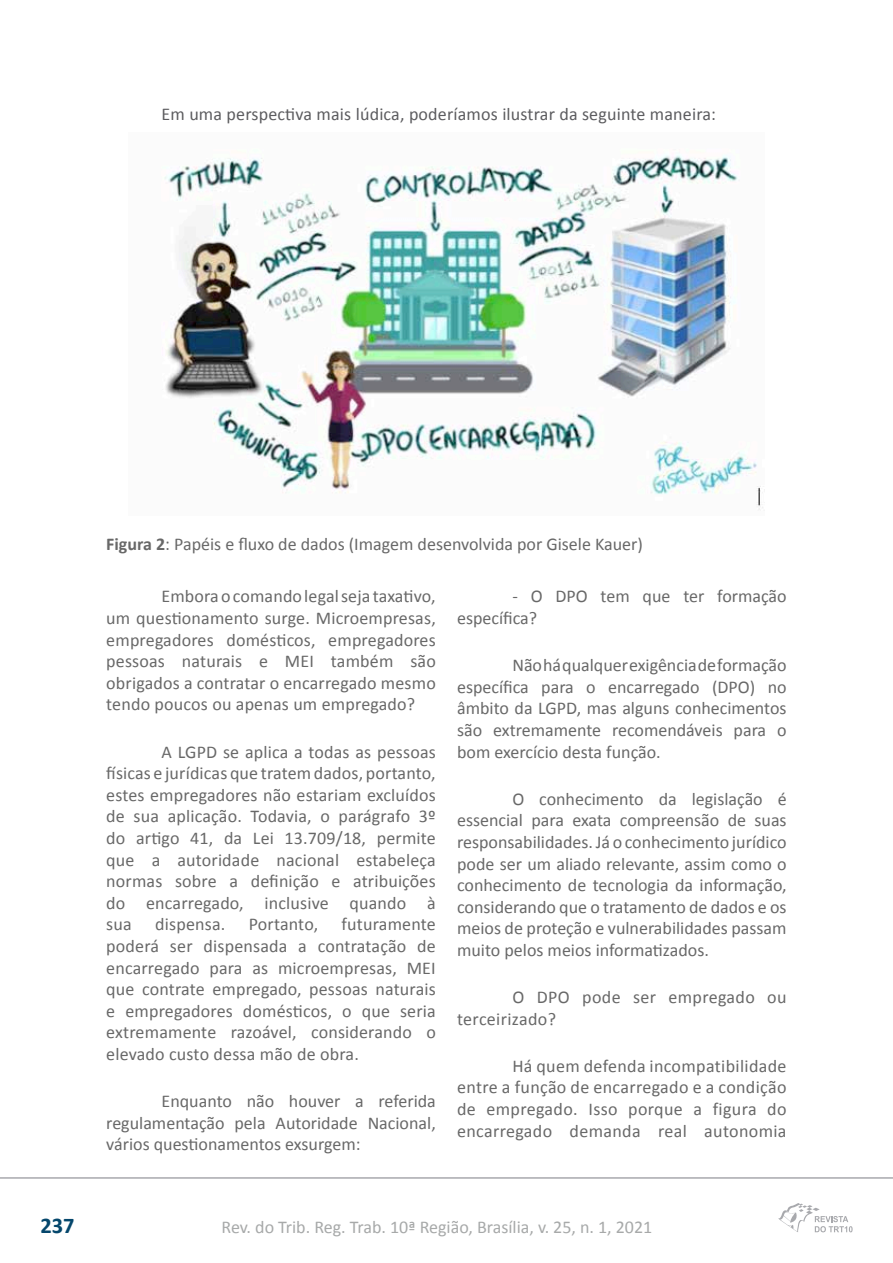
<style>
.page{position:relative;width:893px;height:1263px;background:#fff}
.page>*{position:absolute;margin:0;border:0;box-sizing:border-box;transform-origin:0 0}
.t1{font:700 22.5px "Calibri";color:#05476c}
.t2{font:18px/21.6px "Calibri";color:#686868;text-align:justify}
.t3{font:18px "Calibri";letter-spacing:.01em;color:#5c5c5f}
.t4{font:18px "Calibri";color:#a7a9a9}
.t5{font:18px/21.6px "Calibri";letter-spacing:.02em;color:#686868}
.s1{font-weight:700}
</style>
<div class="page">
<hr style="left:0;top:1177px;width:893px;height:2px;background:#a8a9ad">
<svg style="left:778px;top:1203px;width:75px;height:30px"></svg>
<img style="left:164px;top:154px;width:601px;height:356px">
<p class="t3" style="left:162px;top:102px;width:556px">Em uma perspectiva mais lúdica, poderíamos ilustrar da seguinte maneira:</p>
<p class="t2" style="left:106px;top:533px;width:538px"><span class="s1">Figura 2</span>: Papéis e fluxo de dados (Imagem desenvolvida por Gisele Kauer)</p>
<p class="t2" style="left:106px;top:586px;width:331px;text-indent:55px">Embora o comando legal seja taxativo, um questionamento surge. Microempresas, empregadores domésticos, empregadores pessoas naturais e MEI também são obrigados a contratar o encarregado mesmo tendo poucos ou apenas um empregado?</p>
<p class="t2" style="left:106px;top:741px;width:331px;text-indent:55px">A LGPD se aplica a todas as pessoas físicas e jurídicas que tratem dados, portanto, estes empregadores não estariam excluídos de sua aplicação. Todavia, o parágrafo 3º do artigo 41, da Lei 13.709/18, permite que a autoridade nacional estabeleça normas sobre a definição e atribuições do encarregado, inclusive quando à sua</p>
<p class="t2" style="left:457px;top:586px;width:331px;text-indent:55px">- O DPO tem que ter formação específica?</p>
<p class="t2" style="left:457px;top:654px;width:331px;text-indent:55px">Não há qualquer exigência de formação específica para o encarregado (DPO) no âmbito da LGPD, mas alguns conhecimentos são extremamente recomendáveis para o bom exercício desta função.</p>
<p class="t2" style="left:457px;top:788px;width:331px;text-indent:55px">O conhecimento da legislação é essencial para exata compreensão de suas responsabilidades. Já o conhecimento jurídico pode ser um aliado relevante, assim como o conhecimento de tecnologia da informação, considerando que o tratamento de dados e os meios de proteção e vulnerabilidades passam muito pelos meios informatizados.</p>
<p class="t5" style="left:457px;top:986px;width:331px;text-indent:55px">O DPO pode ser empregado ou terceirizado?</p>
<p class="t2" style="left:457px;top:1055px;width:331px;text-indent:55px">Há quem defenda incompatibilidade entre a função de encarregado e a condição de empregado. Isso porque a figura do encarregado demanda real autonomia</p>
<p class="t2" style="left:106px;top:914px;width:331px;text-indent:235px">futuramente poderá ser dispensada a contratação de encarregado para as microempresas, MEI que contrate empregado, pessoas naturais e empregadores domésticos, o que seria extremamente razoável, considerando o elevado custo dessa mão de obra.</p>
<p class="t2" style="left:106px;top:1090px;width:331px;text-indent:55px">Enquanto não houver a referida regulamentação pela Autoridade Nacional, vários questionamentos exsurgem:</p>
<p class="t2" style="left:155px;top:914px;width:72px">dispensa.</p>
<p class="t2" style="left:249px;top:914px;width:71px">Portanto,</p>
<p class="t1" style="left:40px;top:1211px;width:36px">237</p>
<p class="t4" style="left:222px;top:1215px;width:432px">Rev. do Trib. Reg. Trab. 10ª Região, Brasília, v. 25, n. 1, 2021</p>
</div>
